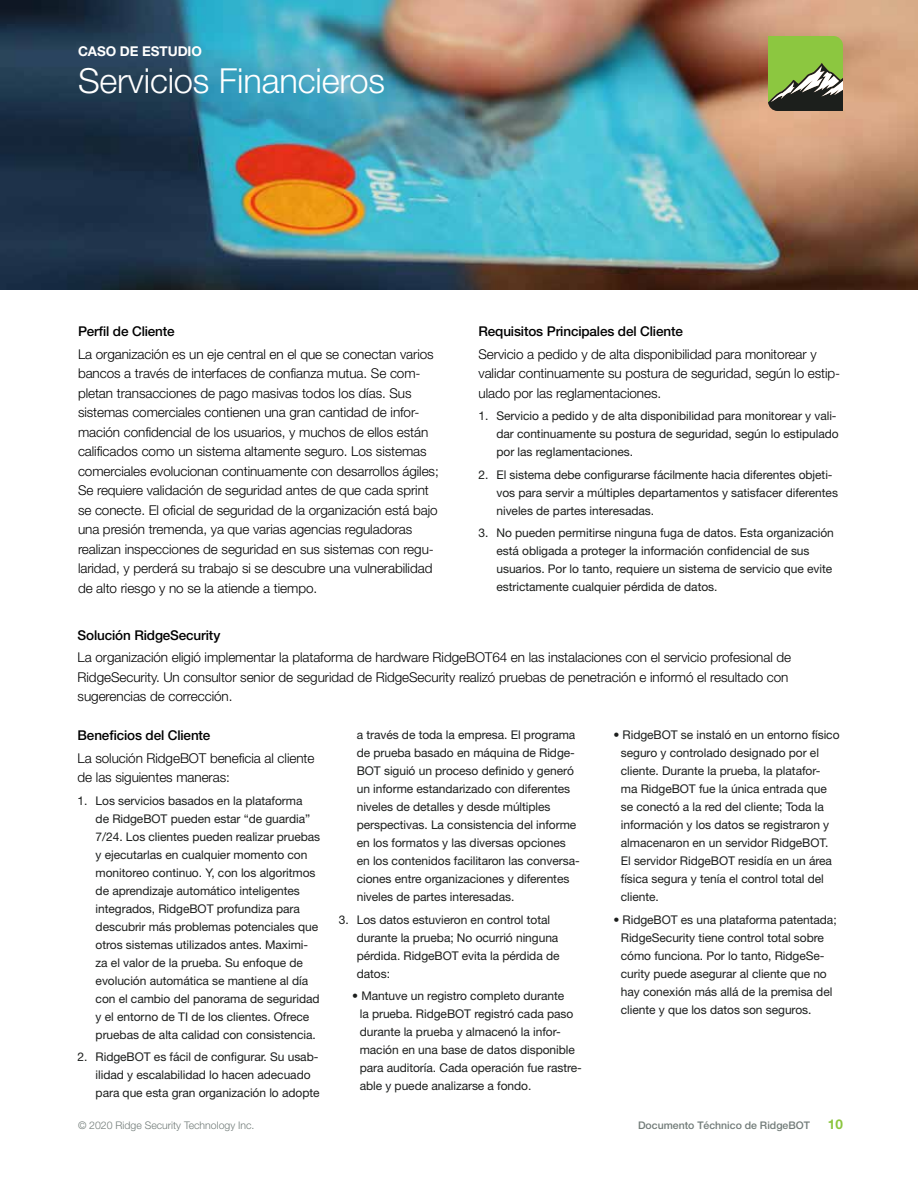
<style>
.page{position:relative;width:918px;height:1188px;background:#fff}
.page>*{position:absolute;margin:0;border:0;box-sizing:border-box;transform-origin:0 0}
.t1{font:300 34.5px "Helvetica Neue";letter-spacing:-.005em;color:#fff}
.t2{font:300 13.5px/19.5px "Helvetica Neue";letter-spacing:-.005em;color:#000}
.t3{font:500 13.5px "Helvetica Neue";letter-spacing:-.01em;color:#000}
.t4{font:700 13.5px "Helvetica Neue";letter-spacing:-.005em;color:#fff}
.t5{font:700 13.5px "Helvetica Neue";color:#8cc63f}
.t6{font:12px/18px "Helvetica Neue";letter-spacing:-.005em;color:#1c1e1d}
.t7{font:300 10.5px "Helvetica Neue";color:#717b78}
.t8{font:500 10.5px "Helvetica Neue";color:#717b78}
</style>
<div class="page">
<img style="left:0;top:0;width:918px;height:289px">
<svg style="left:768px;top:36px;width:75px;height:75px;background:#789b4a"></svg>
<p class="t4" style="left:78px;top:42px;width:126px">CASO DE ESTUDIO</p>
<h1 class="t1" style="left:78px;top:60px;width:309px">Servicios Financieros</h1>
<p class="t3" style="left:78px;top:324px;width:98px">Perfil de Cliente</p>
<p class="t2" style="left:78px;top:344px;width:362px">La organización es un eje central en el que se conectan varios bancos a través de interfaces de confianza mutua. Se com&shy;pletan transacciones de pago masivas todos los días. Sus sistemas comerciales contienen una gran cantidad de infor&shy;mación confidencial de los usuarios, y muchos de ellos están calificados como un sistema altamente seguro. Los sistemas comerciales evolucionan continuamente con desarrollos ágiles; Se requiere validación de seguridad antes de que cada sprint se conecte. El oficial de seguridad de la organización está bajo una presión tremenda, ya que varias agencias reguladoras realizan inspecciones de seguridad en sus sistemas con regu&shy;laridad, y perderá su trabajo si se descubre una vulnerabilidad de alto riesgo y no se la atiende a tiempo.</p>
<p class="t3" style="left:479px;top:323px;width:206px">Requisitos Principales del Cliente</p>
<p class="t2" style="left:479px;top:344px;width:363px">Servicio a pedido y de alta disponibilidad para monitorear y validar continuamente su postura de seguridad, según lo estip&shy;ulado por las reglamentaciones.</p>
<p class="t6" style="left:496px;top:407px;width:344px;text-indent:-18px">1. Servicio a pedido y de alta disponibilidad para monitorear y vali&shy;dar continuamente su postura de seguridad, según lo estipulado por las reglamentaciones.</p>
<p class="t6" style="left:496px;top:465px;width:343px;text-indent:-18px">2. El sistema debe configurarse fácilmente hacia diferentes objeti&shy;vos para servir a múltiples departamentos y satisfacer diferentes niveles de partes interesadas.</p>
<p class="t6" style="left:496px;top:524px;width:339px;text-indent:-18px">3. No pueden permitirse ninguna fuga de datos. Esta organización está obligada a proteger la información confidencial de sus usuarios. Por lo tanto, requiere un sistema de servicio que evite estrictamente cualquier pérdida de datos.</p>
<p class="t3" style="left:78px;top:627px;width:144px">Solución RidgeSecurity</p>
<p class="t2" style="left:78px;top:648px;width:715px">La organización eligió implementar la plataforma de hardware RidgeBOT64 en las instalaciones con el servicio profesional de<br>RidgeSecurity. Un consultor senior de seguridad de RidgeSecurity realizó pruebas de penetración e informó el resultado con sugerencias de corrección.</p>
<p class="t3" style="left:78px;top:727px;width:134px">Beneficios del Cliente</p>
<p class="t2" style="left:78px;top:748px;width:238px">La solución RidgeBOT beneficia al cliente de las siguientes maneras:</p>
<p class="t6" style="left:96px;top:791px;width:226px;text-indent:-18px">1. Los servicios basados en la plataforma<br>de RidgeBOT pueden estar “de guardia” 7/24. Los clientes pueden realizar pruebas y ejecutarlas en cualquier momento con monitoreo continuo. Y, con los algoritmos de aprendizaje automático inteligentes integrados, RidgeBOT profundiza para descubrir más problemas potenciales que otros sistemas utilizados antes. Maximi&shy;za el valor de la prueba. Su enfoque de evolución automática se mantiene al día con el cambio del panorama de seguridad y el entorno de TI de los clientes. Ofrece pruebas de alta calidad con consistencia.</p>
<p class="t6" style="left:96px;top:1048px;width:225px;text-indent:-18px">2. RidgeBOT es fácil de configurar. Su usab&shy;ilidad y escalabilidad lo hacen adecuado para que esta gran organización lo adopte</p>
<p class="t6" style="left:357px;top:726px;width:225px">a través de toda la empresa. El programa de prueba basado en máquina de Ridge-BOT siguió un proceso definido y generó un informe estandarizado con diferentes niveles de detalles y desde múltiples perspectivas. La consistencia del informe en los formatos y las diversas opciones en los contenidos facilitaron las conversa&shy;ciones entre organizaciones y diferentes niveles de partes interesadas.</p>
<p class="t6" style="left:357px;top:910px;width:204px;text-indent:-18px">3. Los datos estuvieron en control total durante la prueba; No ocurrió ninguna pérdida. RidgeBOT evita la pérdida de datos:</p>
<p class="t6" style="left:360px;top:987px;width:224px;text-indent:-8px">• Mantuve un registro completo durante<br>la prueba. RidgeBOT registró cada paso durante la prueba y almacenó la infor&shy;mación en una base de datos disponible para auditoría. Cada operación fue rastre&shy;able y puede analizarse a fondo.</p>
<p class="t6" style="left:621px;top:726px;width:220px;text-indent:-7px">• RidgeBOT se instaló en un entorno físico seguro y controlado designado por el cliente. Durante la prueba, la platafor&shy;ma RidgeBOT fue la única entrada que se conectó a la red del cliente; Toda la información y los datos se registraron y almacenaron en un servidor RidgeBOT.<br>El servidor RidgeBOT residía en un área física segura y tenía el control total del cliente.</p>
<p class="t6" style="left:621px;top:910px;width:217px;text-indent:-8px">• RidgeBOT es una plataforma patentada; RidgeSecurity tiene control total sobre cómo funciona. Por lo tanto, RidgeSe&shy;curity puede asegurar al cliente que no hay conexión más allá de la premisa del cliente y que los datos son seguros.</p>
<p class="t7" style="left:78px;top:1119px;width:178px">© 2020 Ridge Security Technology Inc.</p>
<p class="t8" style="left:638px;top:1119px;width:173px">Documento Téchnico de RidgeBOT</p>
<p class="t5" style="left:828px;top:1116px;width:17px">10</p>
</div>
